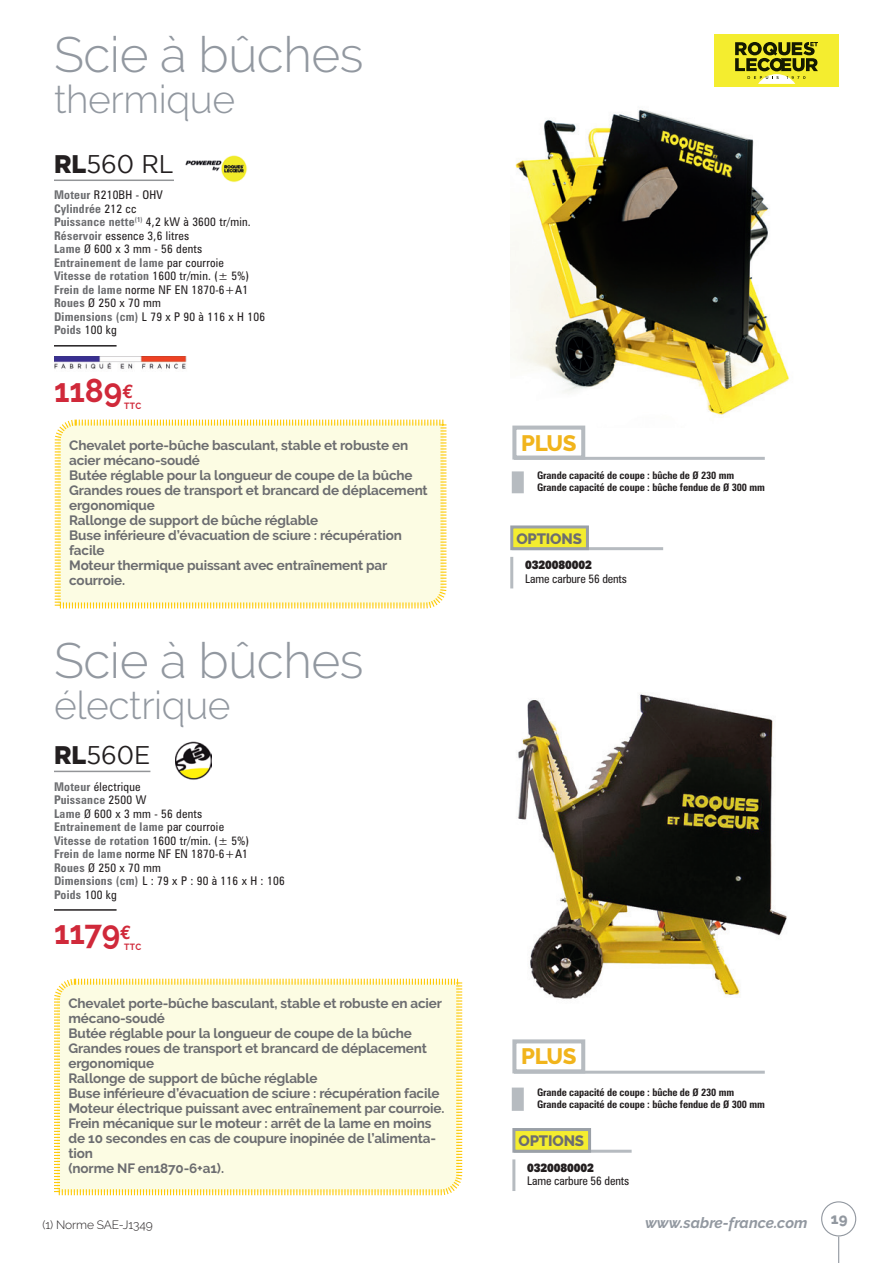
<style>
.page{position:relative;width:893px;height:1263px;background:#fff}
.page>*{position:absolute;margin:0;border:0;box-sizing:border-box;transform-origin:0 0}
.t1{font:300 49.5px "Raleway";letter-spacing:-.01em;color:#9298a0}
.t2{font:300 39px "Raleway";letter-spacing:-.01em;color:#9298a0}
.t3{font:700 33px "Raleway";color:#d0293a;scale:.95 1}
.t4{font:25.5px "Gotham";color:#231f20;scale:.95 1}
.t5{font:800 22.35px "Raleway";letter-spacing:-.01em;color:#f1b41c}
.t6{font:italic 700 15px "Raleway";color:#9298a0}
.t7{font:800 15px "Raleway";letter-spacing:-.01em;color:#6c6d70}
.t8{font:800 15px "Raleway";color:#9298a0}
.t9{font:700 13.5px/15px "Raleway";letter-spacing:-.01em;color:#6c6d70}
.t10{font:condensed 12px/13.5px "Zurich BT";letter-spacing:.02em;color:#231f20}
.t11{font:condensed 12px "Zurich BT";letter-spacing:-.01em;color:#231f20}
.t12{font:900 12px "Zurich BT";letter-spacing:-.01em;color:#231f20;scale:.8 1}
.t13{font:300 12px "Raleway";letter-spacing:-.01em;color:#231f20}
.t14{font:700 condensed 10.5px/12px "Zurich BT";letter-spacing:-.01em;color:#231f20}
.t15{font:700 9px "Raleway";letter-spacing:.045em;color:#d0293a;scale:.95 1}
.s1{font-weight:900}
.s2{font-weight:700;color:#6c6d70}
.s3{font-family:"Euro Mono";font-size:19.5px}
</style>
<div class="page">
<img style="left:510px;top:109px;width:280px;height:318px">
<img style="left:518px;top:694px;width:269px;height:305px">
<div style="left:821px;top:1201px;width:35px;height:35px;border:1px solid #9298a0;border-radius:50%"></div>
<svg style="left:838px;top:1236px;width:1px;height:27px"></svg>
<hr style="left:54px;top:180px;width:120px;height:1px;background:#939598">
<hr style="left:54px;top:345px;width:63px;height:2px;background:#231f20">
<img style="left:54px;top:357px;width:133px;height:13px">
<hr style="left:54px;top:771px;width:96px;height:1px;background:#939598">
<hr style="left:54px;top:909px;width:63px;height:2px;background:#231f20">
<svg style="left:54px;top:419px;width:393px;height:190px;background:#fcfadc"></svg>
<svg style="left:54px;top:978px;width:409px;height:218px;background:#fcfadd"></svg>
<hr style="left:510px;top:557px;width:3px;height:31px;background:#b6bbc0">
<hr style="left:512px;top:547px;width:151px;height:3px;background:#b6bbc0">
<div style="left:510px;top:525px;width:79px;height:25px;background:#f4ed2f;border:3px solid #9aa0a7"></div>
<hr style="left:512px;top:1159px;width:3px;height:32px;background:#b6bbc0">
<hr style="left:514px;top:1150px;width:118px;height:3px;background:#b6bbc0">
<div style="left:512px;top:1128px;width:79px;height:25px;background:#f4ed2f;border:3px solid #9aa0a7"></div>
<img style="left:185px;top:155px;width:63px;height:27px">
<div style="left:714px;top:34px;width:125px;height:53px;background:#f4ed2f"></div>
<svg style="left:735px;top:42px;width:83px;height:42px"></svg>
<div style="left:512px;top:471px;width:12px;height:22px;background:#b6bbc0"></div>
<hr style="left:514px;top:457px;width:251px;height:3px;background:#b6bbc0">
<div style="left:512px;top:426px;width:73px;height:34px;border:4px solid #b6bbc0"></div>
<div style="left:512px;top:1087px;width:12px;height:24px;background:#b6bbc0"></div>
<hr style="left:514px;top:1071px;width:251px;height:3px;background:#b6bbc0">
<div style="left:512px;top:1039px;width:73px;height:34px;border:4px solid #b6bbc0"></div>
<img style="left:176px;top:741px;width:35px;height:39px">
<h1 class="t1" style="left:54px;top:26px;width:311px">Scie à bûches</h1>
<h2 class="t2" style="left:54px;top:76px;width:183px">thermique</h2>
<h3 class="t4" style="left:54px;top:148px;width:128px"><span class="s1">RL</span>560 RL</h3>
<p class="t10" style="left:54px;top:188px;width:213px"><span class="s2">Moteur</span> R210BH - OHV<br><span class="s2">Cylindrée</span> 212 cc<br><span class="s2">Puissance nette</span><sup>(1)</sup> 4,2 kW à 3600 tr/min.<br><span class="s2">Réservoir</span> essence 3,6 litres<br><span class="s2">Lame</span> Ø 600 x 3 mm - 56 dents<br><span class="s2">Entrainement de lame</span> par courroie<br><span class="s2">Vitesse de rotation</span> 1600 tr/min. (± 5%)<br><span class="s2">Frein de lame</span> norme NF EN 1870-6+A1<br><span class="s2">Roues</span> Ø 250 x 70 mm<br><span class="s2">Dimensions (cm)</span> L 79 x P 90 à 116 x H 106<br><span class="s2">Poids</span> 100 kg</p>
<h3 class="t3" style="left:54px;top:372px;width:85px">1189<span class="s3">e</span></h3>
<p class="t15" style="left:124px;top:401px;width:20px">TTC</p>
<p class="t9" style="left:69px;top:438px;width:360px">Chevalet porte-bûche basculant, stable et robuste en acier mécano-soudé<br>Butée réglable pour la longueur de coupe de la bûche Grandes roues de transport et brancard de déplacement ergonomique<br>Rallonge de support de bûche réglable<br>Buse inférieure d’évacuation de sciure : récupération facile<br>Moteur thermique puissant avec entraînement par courroie.</p>
<h1 class="t1" style="left:54px;top:632px;width:311px">Scie à bûches</h1>
<h2 class="t2" style="left:54px;top:682px;width:178px">électrique</h2>
<h3 class="t4" style="left:54px;top:739px;width:103px"><span class="s1">RL</span>560E</h3>
<p class="t10" style="left:54px;top:779px;width:232px"><span class="s2">Moteur</span> électrique<br><span class="s2">Puissance</span> 2500 W<br><span class="s2">Lame</span> Ø 600 x 3 mm - 56 dents<br><span class="s2">Entrainement de lame</span> par courroie<br><span class="s2">Vitesse de rotation</span> 1600 tr/min. (± 5%)<br><span class="s2">Frein de lame</span> norme NF EN 1870-6+A1<br><span class="s2">Roues</span> Ø 250 x 70 mm<br><span class="s2">Dimensions (cm)</span> L : 79 x P : 90 à 116 x H : 106<br><span class="s2">Poids</span> 100 kg</p>
<h3 class="t3" style="left:54px;top:913px;width:83px">1179<span class="s3">e</span></h3>
<p class="t15" style="left:124px;top:942px;width:20px">TTC</p>
<p class="t9" style="left:69px;top:995px;width:377px">Chevalet porte-bûche basculant, stable et robuste en acier mécano-soudé<br>Butée réglable pour la longueur de coupe de la bûche Grandes roues de transport et brancard de déplacement ergonomique<br>Rallonge de support de bûche réglable<br>Buse inférieure d’évacuation de sciure : récupération facile Moteur électrique puissant avec entraînement par courroie.<br>Frein mécanique sur le moteur : arrêt de la lame en moins de 10 secondes en cas de coupure inopinée de l’alimenta&shy;tion<br>(norme NF en1870-6+a1).</p>
<p class="t13" style="left:43px;top:1217px;width:112px">(1) Norme SAE-J1349</p>
<h3 class="t5" style="left:521px;top:430px;width:57px">PLUS</h3>
<p class="t14" style="left:537px;top:470px;width:229px">Grande capacité de coupe : bûche de Ø 230 mm<br>Grande capacité de coupe : bûche fendue de Ø 300 mm</p>
<p class="t7" style="left:516px;top:530px;width:67px">OPTIONS</p>
<p class="t12" style="left:525px;top:557px;width:85px">0320080002</p>
<p class="t11" style="left:525px;top:571px;width:103px">Lame carbure 56 dents</p>
<h3 class="t5" style="left:521px;top:1044px;width:57px">PLUS</h3>
<p class="t14" style="left:537px;top:1086px;width:229px">Grande capacité de coupe : bûche de Ø 230 mm<br>Grande capacité de coupe : bûche fendue de Ø 300 mm</p>
<p class="t7" style="left:518px;top:1132px;width:67px">OPTIONS</p>
<p class="t12" style="left:527px;top:1160px;width:85px">0320080002</p>
<p class="t11" style="left:527px;top:1173px;width:103px">Lame carbure 56 dents</p>
<p class="t6" style="left:645px;top:1214px;width:164px">www.sabre-france.com</p>
<p class="t8" style="left:831px;top:1210px;width:18px">19</p>
</div>
